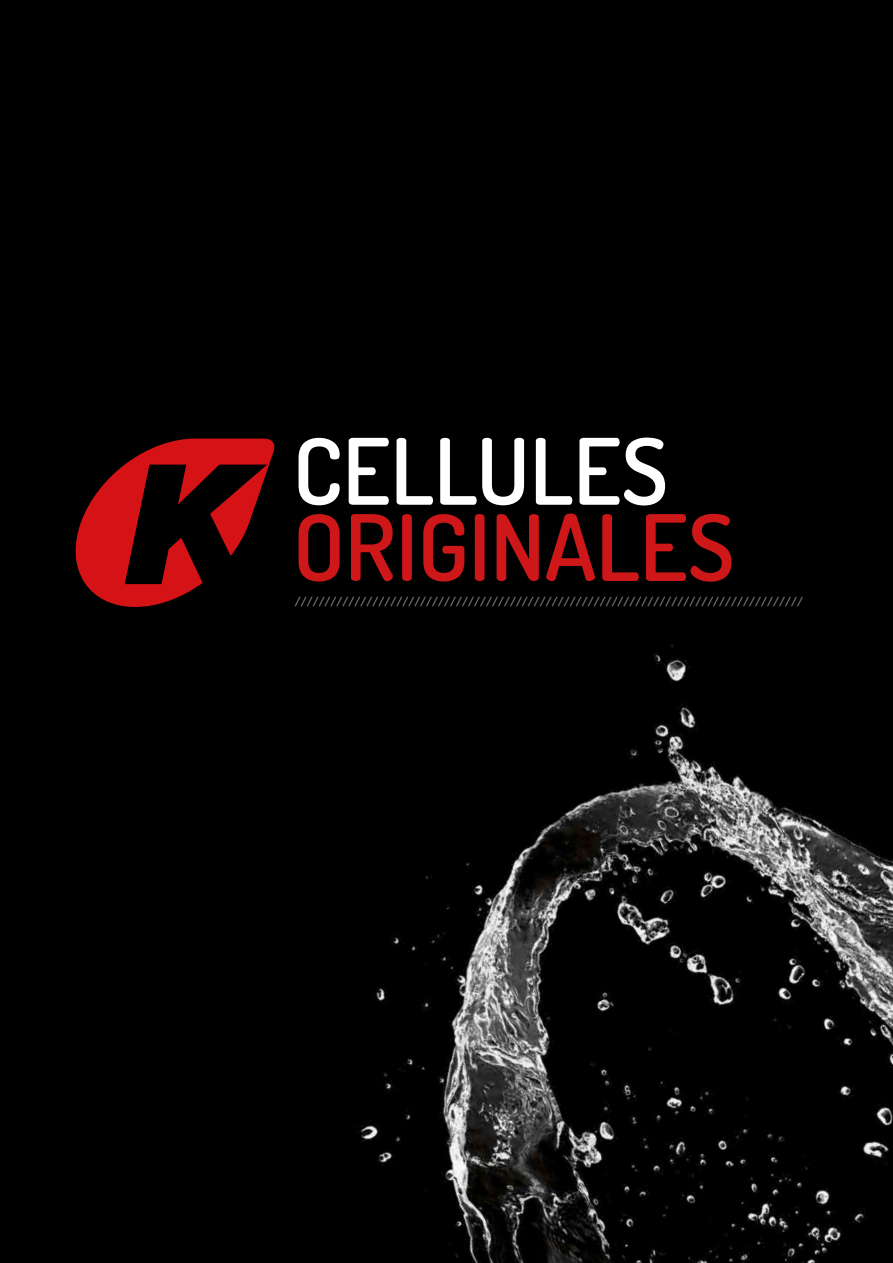
<style>
.page{position:relative;width:893px;height:1263px;background:#000}
.page>*{position:absolute;margin:0;border:0;box-sizing:border-box;transform-origin:0 0}
.t1{font:600 91.5px "Dosis";color:#cd1719}
.t2{font:600 91.5px "Dosis";color:#fff}
.t3{font:600 12.15px "Dosis";color:#878787}
</style>
<div class="page">
<img style="left:75px;top:544px;width:818px;height:719px">
<svg style="left:76px;top:439px;width:198px;height:168px"></svg>
<h1 class="t2" style="left:293px;top:412px;width:377px">CELLULES</h1>
<h1 class="t1" style="left:293px;top:488px;width:443px">ORIGINALES</h1>
<p class="t3" style="left:295px;top:594px;width:510px">/////////////////////////////////////////////////////////////////////////////////////</p>
</div>
